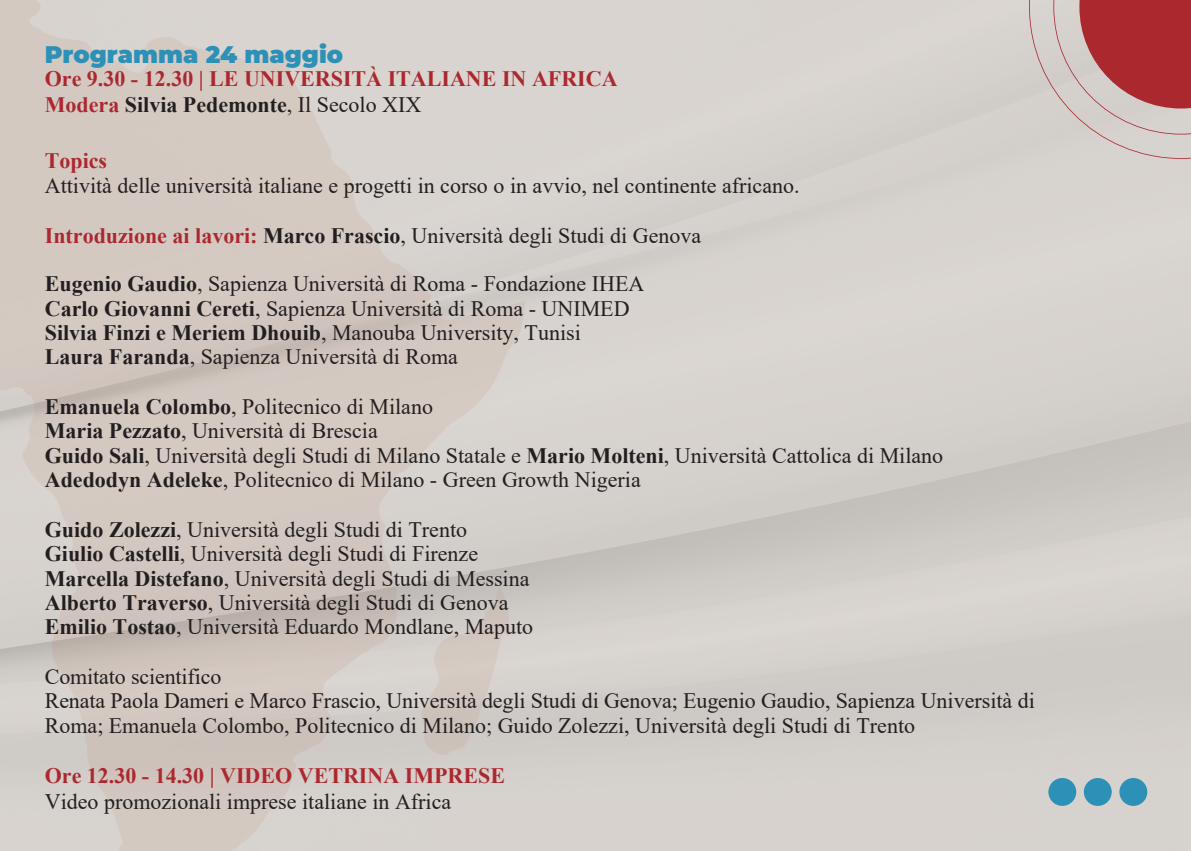
<style>
.page{position:relative;width:1191px;height:851px;background:#fff}
.page>*{position:absolute;margin:0;border:0;box-sizing:border-box;transform-origin:0 0}
.t1{font:900 24px "Montserrat";color:#2d91b7}
.t2{font:22px/24.2px "Times New Roman";color:#231f20}
.t3{font:700 22px/26.4px "Times New Roman";color:#ac282f}
.s1{color:#231f20}
.s2{font-weight:400;color:#231f20}
.s3{font-weight:700;color:#ac282f}
.s4{font-weight:700}
</style>
<div class="page">
<div style="left:0;top:0;width:1191px;height:850px;background:#d7d2cd"></div>
<div style="left:1048px;top:777px;width:28px;height:28px;background:#2d91b7;border-radius:50%"></div>
<div style="left:1083px;top:777px;width:28px;height:28px;background:#2d91b7;border-radius:50%"></div>
<div style="left:1119px;top:777px;width:28px;height:28px;background:#2d91b7;border-radius:50%"></div>
<svg style="left:1029px;top:0;width:162px;height:159px"></svg>
<svg style="left:0;top:0;width:525px;height:850px;fill:#d4cac2"></svg>
<svg style="left:420px;top:587px;width:90px;height:170px"></svg>
<p class="t1" style="left:45px;top:37px;width:300px">Programma 24 maggio</p>
<p class="t3" style="left:45px;top:65px;width:574px">Ore 9.30 - 12.30 | LE UNIVERSITÀ ITALIANE IN AFRICA<br>Modera <span class="s1">Silvia Pedemonte</span><span class="s2">, Il Secolo XIX</span></p>
<p class="t3" style="left:45px;top:147px;width:64px">Topics</p>
<p class="t2" style="left:45px;top:172px;width:756px">Attività delle università italiane e progetti in corso o in avvio, nel continente africano.</p>
<p class="t2" style="left:45px;top:210px;width:658px;line-height:48.4px"><span class="s3">Introduzione ai lavori:</span> <span class="s4">Marco Frascio</span>, Università degli Studi di Genova<br><span class="s4">Eugenio Gaudio</span>, Sapienza Università di Roma - Fondazione IHEA</p>
<p class="t2" style="left:45px;top:295px;width:586px"><span class="s4">Carlo Giovanni Cereti</span>, Sapienza Università di Roma - UNIMED<br><span class="s4">Silvia Finzi e Meriem Dhouib</span>, Manouba University, Tunisi<br><span class="s4">Laura Faranda</span>, Sapienza Università di Roma</p>
<p class="t2" style="left:45px;top:394px;width:900px"><span class="s4">Emanuela Colombo</span>, Politecnico di Milano<br><span class="s4">Maria Pezzato</span>, Università di Brescia<br><span class="s4">Guido Sali</span>, Università degli Studi di Milano Statale e <span class="s4">Mario Molteni</span>, Università Cattolica di Milano <span class="s4">Adedodyn Adeleke</span>, Politecnico di Milano - Green Growth Nigeria</p>
<p class="t2" style="left:45px;top:517px;width:490px"><span class="s4">Guido Zolezzi</span>, Università degli Studi di Trento<br><span class="s4">Giulio Castelli</span>, Università degli Studi di Firenze <span class="s4">Marcella Distefano</span>, Università degli Studi di Messina <span class="s4">Alberto Traverso</span>, Università degli Studi di Genova <span class="s4">Emilio Tostao</span>, Università Eduardo Mondlane, Maputo</p>
<p class="t2" style="left:45px;top:664px;width:991px">Comitato scientifico<br>Renata Paola Dameri e Marco Frascio, Università degli Studi di Genova; Eugenio Gaudio, Sapienza Università di<br>Roma; Emanuela Colombo, Politecnico di Milano; Guido Zolezzi, Università degli Studi di Trento</p>
<p class="t3" style="left:45px;top:761px;width:462px">Ore 12.30 - 14.30 | VIDEO VETRINA IMPRESE</p>
<p class="t2" style="left:45px;top:788px;width:408px">Video promozionali imprese italiane in Africa</p>
</div>
